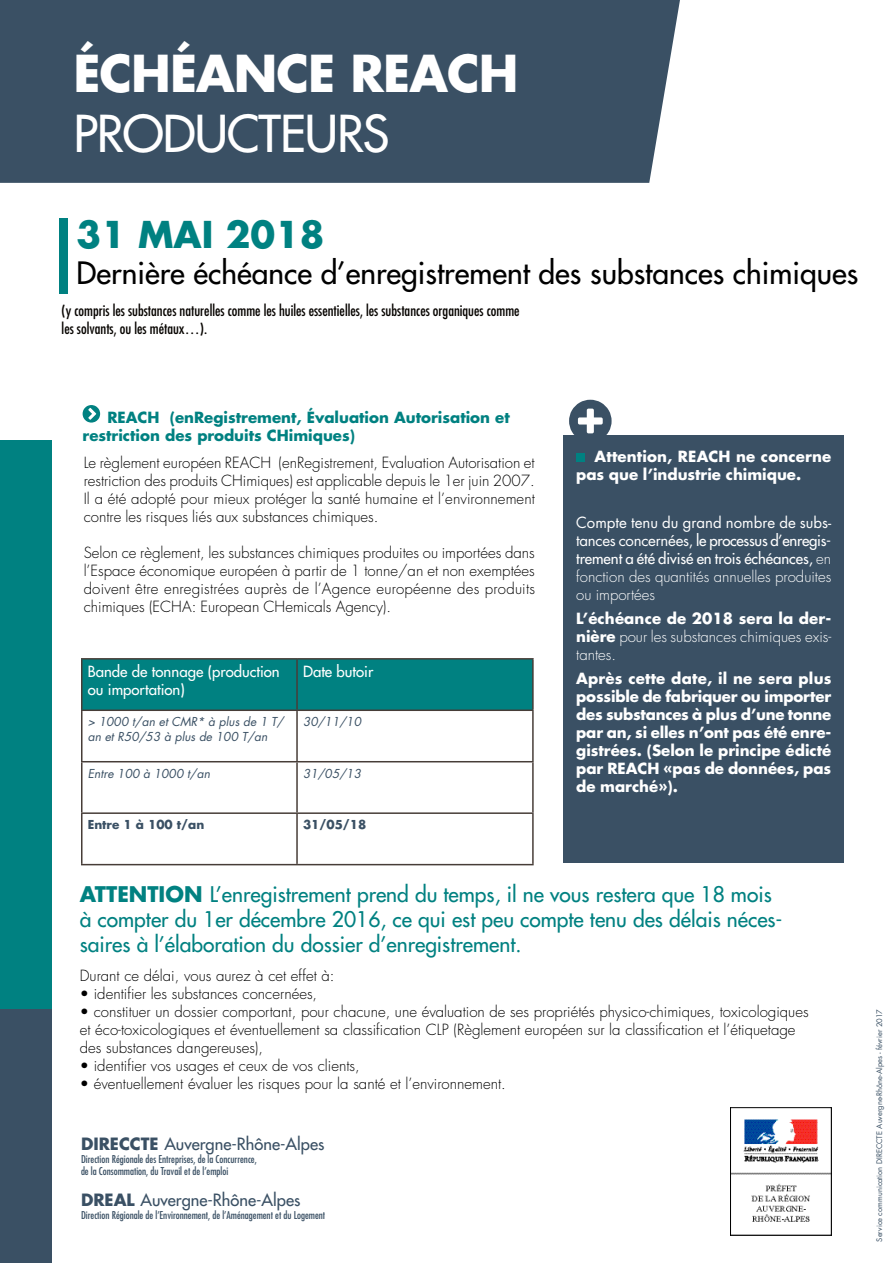
<style>
.page{position:relative;width:893px;height:1263px;background:#fff}
.page>*{position:absolute;margin:0;border:0;box-sizing:border-box;transform-origin:0 0}
.t1{font:700 49.5px "Futura Std";letter-spacing:-.02em;color:#fff}
.t2{font:500 49.5px "Futura Std";letter-spacing:-.02em;color:#fff}
.t3{font:700 36px "Futura Std";color:#008181}
.t4{font:500 30px "Futura Std";color:#000}
.t5{font:500 21px/25.2px "Futura Std";color:#008181}
.t6{font:500 16.5px "Futura Std";color:#3a5064}
.t7{font:300 15px/18px "Futura Std";color:#000;text-align:justify}
.t8{font:700 15px/18px "Futura Std";color:#fff}
.t9{font:500 15px/18px "Futura Std";letter-spacing:-.005em;color:#fff;text-align:justify}
.t10{font:condensed 15px/18px "Futura Std";color:#070400}
.t11{font:700 15px/18px "Futura Std";color:#008181}
.t12{font:300 15px/18px "Futura Std";color:#fff;text-align:justify}
.t13{font:italic 12px/14.4px "Futura Std";color:#3a5064}
.t14{font:700 12px "Futura Std";color:#3a5064}
.t15{font:condensed 10.5px/12.6px "Futura Std";color:#3a5064}
.t16{font:7.5px "Futura Std";color:#3a5064}
.s1{font-weight:400}
.s2{font-weight:300}
.s3{font-weight:700}
</style>
<div class="page">
<div style="left:0;top:0;width:680px;height:183px;background:#3a5064"></div>
<div style="left:0;top:1009px;width:51px;height:254px;background:#3a5064"></div>
<div style="left:0;top:440px;width:51px;height:569px;background:#008181"></div>
<svg style="left:83px;top:405px;width:17px;height:18px"></svg>
<div style="left:563px;top:436px;width:281px;height:427px;background:#3a5064"></div>
<div style="left:576px;top:453px;width:9px;height:9px;background:#008181"></div>
<div style="left:60px;top:218px;width:8px;height:76px;background:#008181"></div>
<svg style="left:569px;top:400px;width:43px;height:36px"></svg>
<img style="left:732px;top:1119px;width:97px;height:103px">
<div style="left:730px;top:1107px;width:101px;height:128px;border:1px solid #000"></div>
<div style="left:82px;top:659px;width:215px;height:51px;background:#008181"></div>
<div style="left:297px;top:659px;width:236px;height:51px;background:#008181"></div>
<svg style="left:82px;top:711px;width:450px;height:153px"></svg>
<hr style="left:81px;top:658px;width:216px;height:1px;background:#473d38">
<hr style="left:81px;top:659px;width:1px;height:50px;background:#473d38">
<hr style="left:297px;top:658px;width:237px;height:1px;background:#473d38">
<hr style="left:296px;top:659px;width:2px;height:50px;background:#473d38">
<hr style="left:532px;top:659px;width:2px;height:50px;background:#473d38">
<hr style="left:81px;top:709px;width:216px;height:2px;background:#473d38">
<hr style="left:81px;top:711px;width:1px;height:50px;background:#473d38">
<hr style="left:297px;top:709px;width:237px;height:2px;background:#473d38">
<hr style="left:296px;top:711px;width:2px;height:50px;background:#473d38">
<hr style="left:532px;top:711px;width:2px;height:50px;background:#473d38">
<hr style="left:81px;top:761px;width:216px;height:1px;background:#473d38">
<hr style="left:81px;top:762px;width:1px;height:50px;background:#473d38">
<hr style="left:297px;top:761px;width:237px;height:1px;background:#473d38">
<hr style="left:296px;top:762px;width:2px;height:50px;background:#473d38">
<hr style="left:532px;top:762px;width:2px;height:50px;background:#473d38">
<hr style="left:81px;top:812px;width:216px;height:2px;background:#473d38">
<hr style="left:81px;top:814px;width:1px;height:50px;background:#473d38">
<hr style="left:297px;top:812px;width:237px;height:2px;background:#473d38">
<hr style="left:296px;top:814px;width:2px;height:50px;background:#473d38">
<hr style="left:532px;top:814px;width:2px;height:50px;background:#473d38">
<hr style="left:81px;top:864px;width:216px;height:1px;background:#473d38">
<hr style="left:297px;top:864px;width:237px;height:1px;background:#473d38">
<h1 class="t1" style="left:73px;top:41px;width:447px">ÉCHÉANCE REACH</h1>
<h1 class="t2" style="left:73px;top:103px;width:318px">PRODUCTEURS</h1>
<h2 class="t3" style="left:76px;top:210px;width:250px">31 MAI 2018</h2>
<h3 class="t4" style="left:76px;top:254px;width:783px">Dernière échéance d’enregistrement des substances chimiques</h3>
<p class="t10" style="left:62px;top:301px;width:459px">(y compris les substances naturelles comme les huiles essentielles, les substances organiques comme les solvants, ou les métaux…).</p>
<p class="t11" style="left:83px;top:408px;width:429px;text-indent:25px">REACH (enRegistrement, Évaluation Autorisation et restriction des produits CHimiques)</p>
<p class="t7" style="left:84px;top:454px;width:453px">Le règlement européen REACH (enRegistrement, Evaluation Autorisation et restriction des produits CHimiques) est applicable depuis le 1er juin 2007.<br>Il a été adopté pour mieux protéger la santé humaine et l’environnement contre les risques liés aux substances chimiques.</p>
<p class="t7" style="left:84px;top:544px;width:453px">Selon ce règlement, les substances chimiques produites ou importées dans l’Espace économique européen à partir de 1 tonne/an et non exemptées doivent être enregistrées auprès de l’Agence européenne des produits chimiques (ECHA: European CHemicals Agency).</p>
<p class="t9" style="left:88px;top:663px;width:193px">Bande de tonnage (production ou importation)</p>
<p class="t9" style="left:303px;top:663px;width:72px">Date butoir</p>
<p class="t13" style="left:88px;top:715px;width:197px">&gt; 1000 t/an et CMR* à plus de 1 T/ an et R50/53 à plus de 100 T/an</p>
<p class="t13" style="left:303px;top:715px;width:60px">30/11/10</p>
<p class="t13" style="left:88px;top:766px;width:124px">Entre 100 à 1000 t/an</p>
<p class="t13" style="left:303px;top:766px;width:60px">31/05/13</p>
<p class="t14" style="left:88px;top:816px;width:118px">Entre 1 à 100 t/an</p>
<p class="t14" style="left:303px;top:816px;width:65px">31/05/18</p>
<p class="t8" style="left:576px;top:447px;width:257px;text-indent:18px">Attention, REACH ne concerne pas que l’industrie chimique.</p>
<p class="t9" style="left:576px;top:514px;width:257px"><span class="s1">Compte tenu du grand nombre de subs&shy;tances concernées,</span> le processus d’enregis&shy;trement a été divisé en trois échéances, <span class="s2">en fonction des quantités annuelles produites ou importées</span></p>
<p class="t12" style="left:576px;top:610px;width:257px"><span class="s3">L’échéance de 2018 sera la der&shy;nière</span> pour les substances chimiques exis&shy;tantes.</p>
<p class="t8" style="left:576px;top:669px;width:257px;text-align:justify">Après cette date, il ne sera plus possible de fabriquer ou importer des substances à plus d’une tonne par an, si elles n’ont pas été enre&shy;gistrées. (Selon le principe édicté par REACH «pas de données, pas de marché»).</p>
<h3 class="t5" style="left:80px;top:882px;width:704px"><span class="s3">ATTENTION</span> L’enregistrement prend du temps, il ne vous restera que 18 mois à compter du 1er décembre 2016, ce qui est peu compte tenu des délais néces&shy;saires à l’élaboration du dossier d’enregistrement.</h3>
<p class="t7" style="left:80px;top:967px;width:256px">Durant ce délai, vous aurez à cet effet à:</p>
<p class="t7" style="left:80px;top:985px;width:239px">• identifier les substances concernées,</p>
<p class="t7" style="left:80px;top:1003px;width:730px;text-align:left">• constituer un dossier comportant, pour chacune, une évaluation de ses propriétés physico-chimiques, toxicologiques et éco-toxicologiques et éventuellement sa classification CLP (Règlement européen sur la classification et l’étiquetage des substances dangereuses),</p>
<p class="t7" style="left:80px;top:1057px;width:281px">• identifier vos usages et ceux de vos clients,</p>
<p class="t7" style="left:80px;top:1075px;width:427px">• éventuellement évaluer les risques pour la santé et l’environnement.</p>
<p class="t6" style="left:81px;top:1134px;width:245px"><span class="s3">DIRECCTE</span> Auvergne-Rhône-Alpes</p>
<p class="t15" style="left:81px;top:1152px;width:177px">Direction Régionale des Entreprises, de la Concurrence, de la Consommation, du Travail et de l’emploi</p>
<p class="t6" style="left:81px;top:1190px;width:221px"><span class="s3">DREAL</span> Auvergne-Rhône-Alpes</p>
<p class="t15" style="left:81px;top:1209px;width:246px">Direction Régionale de l’Environnement, de l’Aménagement et du Logement</p>
<p class="t16" style="left:875px;top:1241px;width:234px;rotate:-90deg">Service communication DIRECCTE Auvergne-Rhône-Alpes - février 2017</p>
</div>
